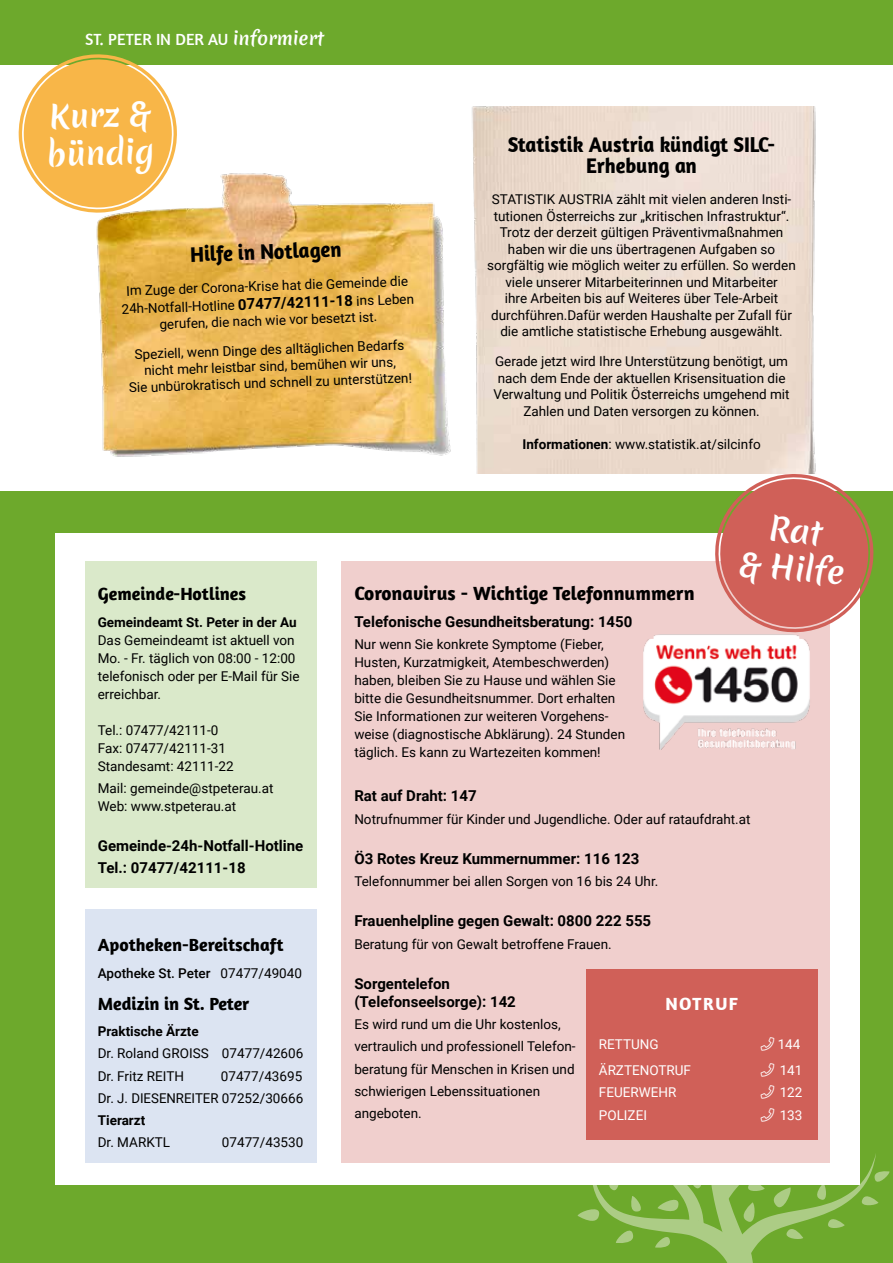
<style>
.page{position:relative;width:893px;height:1263px;background:#fff}
.page>*{position:absolute;margin:0;border:0;box-sizing:border-box;transform-origin:0 0}
.t1{font:31.5px/37.8px "Merienda One";color:#fff;text-align:center}
.t2{font:700 21.6px/21px "Amaranth";color:#000;text-align:center;scale:.94 1}
.t3{font:700 19.5px "Amaranth";color:#000}
.t4{font:700 18px "Amaranth";color:#000}
.t5{font:700 18px "Amaranth";letter-spacing:.08em;color:#fff}
.t6{font:16.5px "Amaranth";color:#fff}
.t7{font:700 15px/22.2px "Roboto";color:#000}
.t8{font:13.5px/18px "Roboto";color:#000}
.t9{font:13.5px "Roboto";color:#fff}
.t10{font:700 13.5px "Roboto";color:#000}
.t11{font:500 13.5px "Roboto";color:#000}
.s1{font-family:"Merienda One";font-size:18px}
.s2{font-weight:700;font-size:15px}
.s3{font-weight:700}
.s4{font-weight:400}
</style>
<div class="page">
<div style="left:0;top:0;width:893px;height:64px;background:#6da92c"></div>
<div style="left:0;top:491px;width:893px;height:772px;background:#6da92c"></div>
<div style="left:55px;top:533px;width:804px;height:651px;background:#fff"></div>
<div style="left:85px;top:561px;width:231px;height:326px;background:#dae9ca"></div>
<div style="left:85px;top:910px;width:231px;height:253px;background:#dce4f2"></div>
<div style="left:342px;top:561px;width:488px;height:602px;background:#f0cfcd"></div>
<svg style="left:708px;top:473px;width:166px;height:163px"></svg>
<img style="left:643px;top:632px;width:168px;height:118px">
<div style="left:586px;top:969px;width:231px;height:171px;background:#d06058"></div>
<svg style="left:19px;top:54px;width:158px;height:153px"></svg>
<img style="left:472px;top:106px;width:344px;height:367px">
<img style="left:67px;top:170px;width:384px;height:287px">
<svg style="left:571px;top:1063px;width:319px;height:200px"></svg>
<p class="t6" style="left:85px;top:29px;width:240px">ST. PETER IN DER AU <span class="s1">informiert</span></p>
<h1 class="t1" style="left:44px;top:98px;width:110px;text-align:left;rotate:-2deg">Kurz &amp; bündig</h1>
<h2 class="t2" style="left:190px;top:243px;width:163px;rotate:-2deg">Hilfe in Notlagen</h2>
<p class="t8" style="left:121px;top:281px;width:294px;text-align:center;rotate:-2deg">Im Zuge der Corona-Krise hat die Gemeinde die<br>24h-Notfall-Hotline <span class="s2">07477/42111-18</span> ins Leben</p>
<p class="t8" style="left:133px;top:310px;width:271px;line-height:29.2px;text-align:center;rotate:-2deg">gerufen, die nach wie vor besetzt ist.<br>Speziell, wenn Dinge des alltäglichen Bedarfs</p>
<p class="t8" style="left:128px;top:362px;width:284px;line-height:16.5px;text-align:center;rotate:-2deg">nicht mehr leistbar sind, bemühen wir uns,<br>Sie unbürokratisch und schnell zu unterstützen!</p>
<h2 class="t2" style="left:508px;top:133px;width:286px">Statistik Austria kündigt SILC-<br>Erhebung an</h2>
<p class="t8" style="left:487px;top:190px;width:310px;line-height:16.5px;text-align:center">STATISTIK AUSTRIA zählt mit vielen anderen Insti&shy;tutionen Österreichs zur „kritischen Infrastruktur“.<br>Trotz der derzeit gültigen Präventivmaßnahmen haben wir die uns übertragenen Aufgaben so sorgfältig wie möglich weiter zu erfüllen. So werden viele unserer Mitarbeiterinnen und Mitarbeiter<br>ihre Arbeiten bis auf Weiteres über Tele-Arbeit durchführen.Dafür werden Haushalte per Zufall für die amtliche statistische Erhebung ausgewählt.</p>
<p class="t8" style="left:493px;top:352px;width:298px;line-height:16.5px;text-align:center">Gerade jetzt wird Ihre Unterstützung benötigt, um nach dem Ende der aktuellen Krisensituation die Verwaltung und Politik Österreichs umgehend mit Zahlen und Daten versorgen zu können.</p>
<p class="t8" style="left:522px;top:434px;width:240px"><span class="s3">Informationen</span>: www.statistik.at/silcinfo</p>
<h3 class="t4" style="left:98px;top:582px;width:150px">Gemeinde-Hotlines</h3>
<p class="t10" style="left:98px;top:612px;width:200px">Gemeindeamt St. Peter in der Au</p>
<p class="t8" style="left:98px;top:630px;width:203px">Das Gemeindeamt ist aktuell von<br>Mo. - Fr. täglich von 08:00 - 12:00 telefonisch oder per E-Mail für Sie erreichbar.</p>
<p class="t8" style="left:98px;top:720px;width:137px">Tel.: 07477/42111-0<br>Fax: 07477/42111-31<br>Standesamt: 42111-22</p>
<p class="t8" style="left:98px;top:778px;width:177px">Mail: gemeinde@stpeterau.at<br>Web: www.stpeterau.at</p>
<p class="t7" style="left:98px;top:834px;width:207px">Gemeinde-24h-Notfall-Hotline<br>Tel.: 07477/42111-18</p>
<h3 class="t4" style="left:98px;top:933px;width:187px">Apotheken-Bereitschaft</h3>
<p class="t11" style="left:98px;top:963px;width:206px">Apotheke St. Peter <span class="s4">07477/49040</span></p>
<h3 class="t4" style="left:98px;top:992px;width:153px">Medizin in St. Peter</h3>
<p class="t10" style="left:98px;top:1022px;width:102px">Praktische Ärzte</p>
<p class="t8" style="left:98px;top:1042px;width:207px;line-height:22.2px">Dr. Roland GROISS 07477/42606<br>Dr. Fritz REITH</p>
<p class="t8" style="left:98px;top:1064px;width:207px;line-height:22.2px;text-align:right">07477/43695<br>Dr. J. DIESENREITER 07252/30666</p>
<p class="t10" style="left:98px;top:1111px;width:49px">Tierarzt</p>
<p class="t8" style="left:98px;top:1133px;width:74px">Dr. MARKTL</p>
<p class="t8" style="left:222px;top:1133px;width:83px">07477/43530</p>
<h1 class="t1" style="left:745px;top:507px;width:106px;rotate:5deg">Rat<br>&amp; Hilfe</h1>
<h3 class="t3" style="left:354px;top:581px;width:342px">Coronavirus - Wichtige Telefonnummern</h3>
<p class="t7" style="left:354px;top:610px;width:280px">Telefonische Gesundheitsberatung: 1450</p>
<p class="t8" style="left:354px;top:634px;width:272px">Nur wenn Sie konkrete Symptome (Fieber, Husten, Kurzatmigkeit, Atembeschwerden) haben, bleiben Sie zu Hause und wählen Sie bitte die Gesundheitsnummer. Dort erhalten Sie Informationen zur weiteren Vorgehens&shy;weise (diagnostische Abklärung). 24 Stunden täglich. Es kann zu Wartezeiten kommen!</p>
<p class="t7" style="left:354px;top:784px;width:124px">Rat auf Draht: 147</p>
<p class="t8" style="left:354px;top:809px;width:398px">Notrufnummer für Kinder und Jugendliche. Oder auf rataufdraht.at</p>
<p class="t7" style="left:354px;top:847px;width:287px">Ö3 Rotes Kreuz Kummernummer: 116 123</p>
<p class="t8" style="left:354px;top:872px;width:305px">Telefonnummer bei allen Sorgen von 16 bis 24 Uhr.</p>
<p class="t7" style="left:354px;top:909px;width:298px">Frauenhelpline gegen Gewalt: 0800 222 555</p>
<p class="t8" style="left:354px;top:934px;width:259px">Beratung für von Gewalt betroffene Frauen.</p>
<p class="t7" style="left:354px;top:974px;width:163px;line-height:18px">Sorgentelefon (Telefonseelsorge): 142</p>
<p class="t8" style="left:354px;top:1013px;width:223px;line-height:22.2px">Es wird rund um die Uhr kostenlos, vertraulich und professionell Telefon&shy;beratung für Menschen in Krisen und schwierigen Lebenssituationen angeboten.</p>
<h3 class="t5" style="left:665px;top:992px;width:74px">NOTRUF</h3>
<p class="t9" style="left:599px;top:1034px;width:61px">RETTUNG</p>
<p class="t9" style="left:761px;top:1034px;width:41px">★ 144</p>
<p class="t9" style="left:599px;top:1061px;width:94px">ÄRZTENOTRUF</p>
<p class="t9" style="left:761px;top:1061px;width:43px">★ 141</p>
<p class="t9" style="left:599px;top:1083px;width:79px">FEUERWEHR</p>
<p class="t9" style="left:761px;top:1083px;width:43px">★ 122</p>
<p class="t9" style="left:599px;top:1105px;width:50px">POLIZEI</p>
<p class="t9" style="left:761px;top:1105px;width:43px">★ 133</p>
</div>
